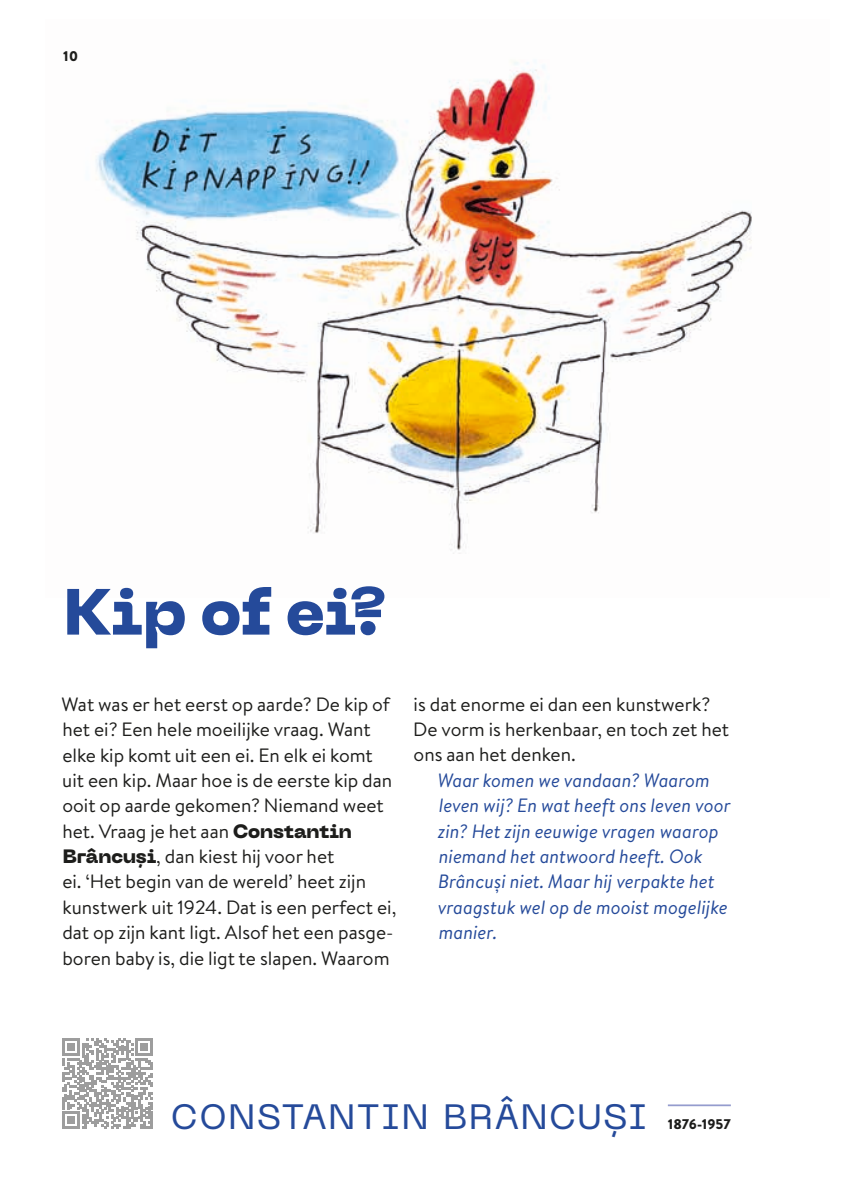
<style>
.page{position:relative;width:844px;height:1191px;background:#fff}
.page>*{position:absolute;margin:0;border:0;box-sizing:border-box;transform-origin:0 0}
.t1{font:800 64.75px "PP Neue Machina Inktrap";letter-spacing:-.01em;color:#254a9a}
.t2{font:35px "PP Neue Machina";letter-spacing:.05em;color:#254a9a}
.t3{font:19.25px/25.4px "Brandon Text";color:#1d1d1b}
.t4{font:italic 19.25px/25.4px "Brandon Text";color:#254a9a}
.t5{font:900 14px "Brandon Text";color:#1d1d1b}
.s1{font-family:"PP Neue Machina Inktrap";font-weight:800}
</style>
<div class="page">
<img style="left:96px;top:62px;width:656px;height:492px">
<svg style="left:62px;top:1038px;width:91px;height:90px"></svg>
<hr style="left:150px;top:1111px;width:3px;height:17px;background:#9d9d9d">
<hr style="left:667px;top:1104px;width:63px;height:2px;background:#959cce">
<p class="t5" style="left:63px;top:46px;width:17px">10</p>
<h1 class="t1" style="left:64px;top:569px;width:323px">Kip of ei?</h1>
<p class="t3" style="left:61px;top:690px;width:336px">Wat was er het eerst op aarde? De kip of het ei? Een hele moeilijke vraag. Want elke kip komt uit een ei. En elk ei komt uit een kip. Maar hoe is de eerste kip dan ooit op aarde gekomen? Niemand weet het. Vraag je het aan <span class="s1">Constantin Brâncuși</span>, dan kiest hij voor het<br>ei. ‘Het begin van de wereld’ heet zijn kunstwerk uit 1924. Dat is een perfect ei, dat op zijn kant ligt. Alsof het een pasge&shy;boren baby is, die ligt te slapen. Waarom</p>
<p class="t3" style="left:413px;top:690px;width:317px">is dat enorme ei dan een kunstwerk?<br>De vorm is herkenbaar, en toch zet het ons aan het denken.</p>
<p class="t4" style="left:437px;top:767px;width:295px">Waar komen we vandaan? Waarom leven wij? En wat heeft ons leven voor zin? Het zijn eeuwige vragen waarop niemand het antwoord heeft. Ook<br>Brâncuși niet. Maar hij verpakte het vraagstuk wel op de mooist mogelijke manier.</p>
<h2 class="t2" style="left:171px;top:1094px;width:110px">CONSTA</h2>
<h2 class="t2" style="left:328px;top:1094px;width:320px">NTIN BRÂNCUȘI</h2>
<p class="t5" style="left:667px;top:1114px;width:64px">1876-1957</p>
</div>
